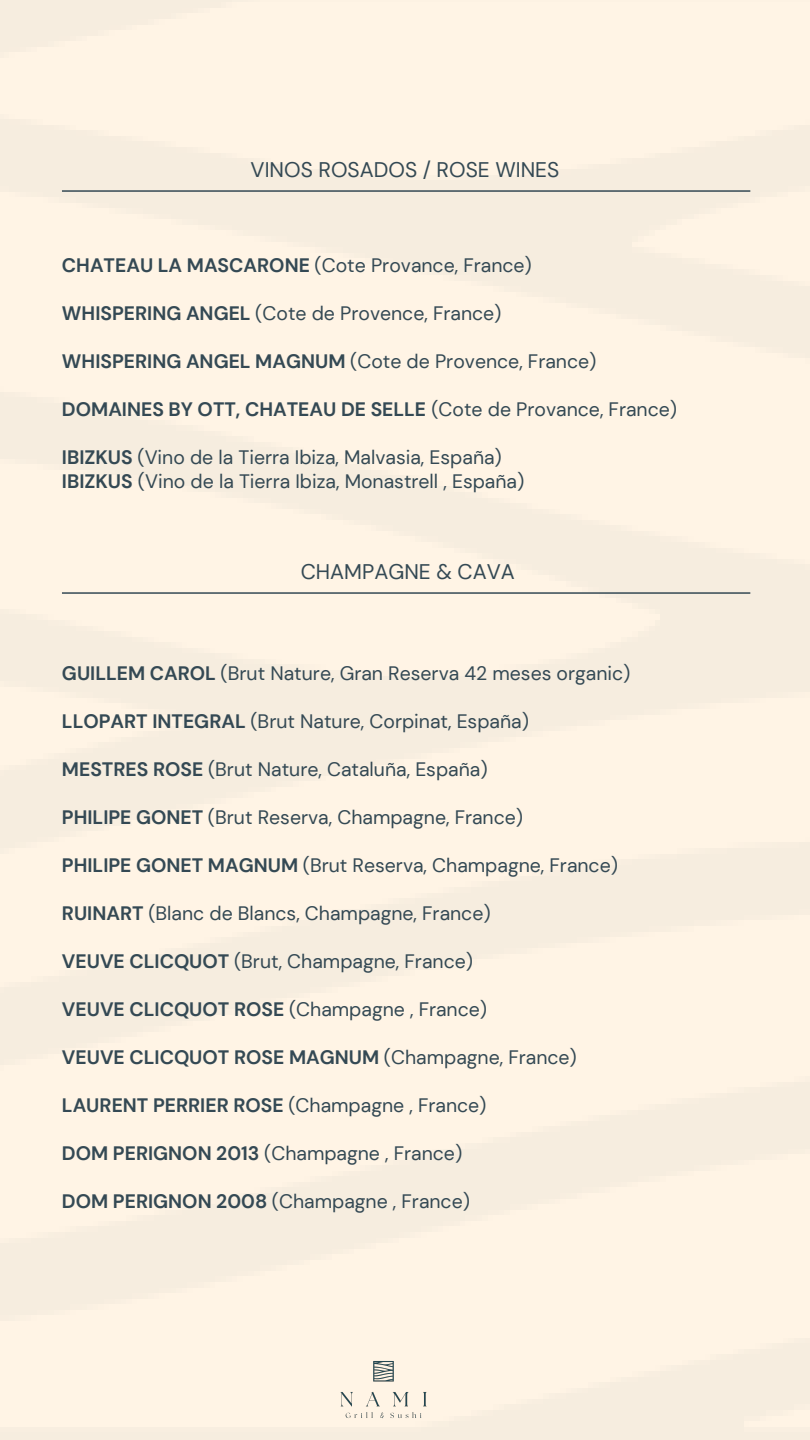
<style>
.page{position:relative;width:810px;height:1440px;background:#fff}
.page>*{position:absolute;margin:0;border:0;box-sizing:border-box;transform-origin:0 0}
.t1{font:21.1px "DM Sans";color:#344954}
.t2{font:19.4px "DM Sans";color:#344954}
.t3{font:700 19.4px "DM Sans";color:#344954}
.s1{font-weight:700}
.s2{font-weight:400}
</style>
<div class="page">
<hr style="left:62px;top:190px;width:688px;height:2px;background:#344954">
<hr style="left:62px;top:592px;width:688px;height:2px;background:#344954">
<img style="left:303px;top:1318px;width:160px;height:122px">
<p class="t1" style="left:251px;top:157px;width:310px">VINOS ROSADOS / ROSE WINES</p>
<p class="t2" style="left:62px;top:252px;width:471px"><span class="s1">CHATEAU LA MASCARONE</span> (Cote Provance, France)</p>
<h1 class="t2" style="left:62px;top:300px;width:441px"><span class="s1">WHISPERING ANGEL</span> (Cote de Provence, France)</h1>
<p class="t2" style="left:62px;top:348px;width:536px"><span class="s1">WHISPERING ANGEL MAGNUM</span> (Cote de Provence, France)</p>
<p class="t3" style="left:62px;top:396px;width:617px">DOMAINES BY OTT, CHATEAU DE SELLE <span class="s2">(Cote de Provance, France)</span></p>
<p class="t2" style="left:62px;top:444px;width:441px"><span class="s1">IBIZKUS</span> (Vino de la Tierra Ibiza, Malvasia, España)</p>
<p class="t2" style="left:62px;top:468px;width:464px"><span class="s1">IBIZKUS</span> (Vino de la Tierra Ibiza, Monastrell , España)</p>
<p class="t1" style="left:301px;top:559px;width:216px">CHAMPAGNE &amp; CAVA</p>
<p class="t2" style="left:62px;top:660px;width:570px"><span class="s1">GUILLEM CAROL</span> (Brut Nature, Gran Reserva 42 meses organic)</p>
<p class="t2" style="left:62px;top:708px;width:469px"><span class="s1">LLOPART INTEGRAL</span> (Brut Nature, Corpinat, España)</p>
<p class="t2" style="left:62px;top:756px;width:427px"><span class="s1">MESTRES ROSE</span> (Brut Nature, Cataluña, España)</p>
<p class="t2" style="left:62px;top:804px;width:463px"><span class="s1">PHILIPE GONET</span> (Brut Reserva, Champagne, France)</p>
<p class="t2" style="left:62px;top:852px;width:558px"><span class="s1">PHILIPE GONET MAGNUM</span> (Brut Reserva, Champagne, France)</p>
<p class="t2" style="left:62px;top:900px;width:430px"><span class="s1">RUINART</span> (Blanc de Blancs, Champagne, France)</p>
<p class="t2" style="left:62px;top:948px;width:413px"><span class="s1">VEUVE CLICQUOT</span> (Brut, Champagne, France)</p>
<p class="t2" style="left:62px;top:996px;width:427px"><span class="s1">VEUVE CLICQUOT ROSE</span> (Champagne , France)</p>
<p class="t3" style="left:62px;top:1044px;width:516px">VEUVE CLICQUOT ROSE MAGNUM <span class="s2">(Champagne, France)</span></p>
<p class="t3" style="left:62px;top:1092px;width:426px">LAURENT PERRIER ROSE <span class="s2">(Champagne , France)</span></p>
<p class="t2" style="left:62px;top:1140px;width:402px"><span class="s1">DOM PERIGNON 2013</span> (Champagne , France)</p>
<p class="t2" style="left:62px;top:1188px;width:410px"><span class="s1">DOM PERIGNON 2008</span> (Champagne , France)</p>
</div>
